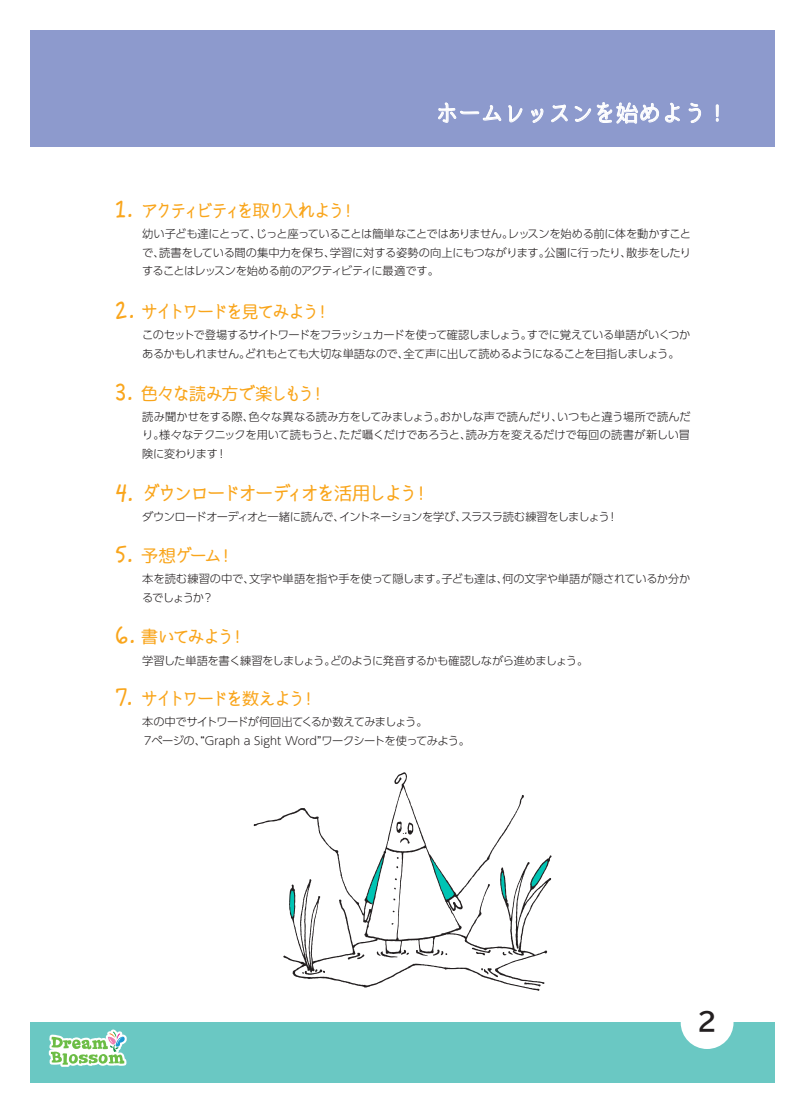
<style>
.page{position:relative;width:805px;height:1113px;background:#fff}
.page>*{position:absolute;margin:0;border:0;box-sizing:border-box;transform-origin:0 0}
.t1{font:25px "BIZ UDP Gothic Bold";color:#231f20}
.t2{font:22.5px "irohamaru mikami Regular";color:#fff}
.t3{font:18.75px "irohamaru mikami Regular";letter-spacing:-.125em;color:#f9a51b}
.t4{font:17.5px "irohamaru mikami Regular";letter-spacing:-.2em;color:#f9a51b}
.t5{font:17.5px "irohamaru mikami Regular";letter-spacing:-.14em;color:#f9a51b}
.t6{font:17.5px "irohamaru mikami Regular";letter-spacing:-.16em;color:#f9a51b}
.t7{font:17.5px "irohamaru mikami Regular";letter-spacing:-.09em;color:#f9a51b}
.t8{font:17.5px "irohamaru mikami Regular";letter-spacing:-.165em;color:#f9a51b}
.t9{font:300 11.25px/18.8px "UD Shin Go Pr 6 N";letter-spacing:-.035em;color:#231f20;text-align:justify}
.t10{font:300 11.25px/18.8px "UD Shin Go Pr 6 N";letter-spacing:-.015em;color:#231f20}
.t11{font:300 11.25px "UD Shin Go Pr 6 N";letter-spacing:-.065em;color:#231f20}
.s1{font-family:"Bob Books 2014";font-size:25px}
</style>
<div class="page">
<div style="left:30px;top:1022px;width:744px;height:60px;background:#6ac8c3"></div>
<div style="left:680px;top:996px;width:53px;height:53px;background:#fff;border-radius:50%"></div>
<div style="left:30px;top:30px;width:744px;height:117px;background:#8d9acd"></div>
<svg style="left:438px;top:102px;width:63px;height:21px"></svg>
<svg style="left:508px;top:105px;width:14px;height:17px"></svg>
<svg style="left:531px;top:109px;width:12px;height:14px"></svg>
<svg style="left:551px;top:105px;width:16px;height:17px"></svg>
<svg style="left:574px;top:106px;width:17px;height:16px"></svg>
<svg style="left:597px;top:102px;width:82px;height:22px"></svg>
<svg style="left:688px;top:103px;width:13px;height:20px"></svg>
<svg style="left:715px;top:104px;width:3px;height:18px"></svg>
<svg style="left:253px;top:772px;width:298px;height:218px"></svg>
<svg style="left:49px;top:1029px;width:78px;height:38px"></svg>
<h3 class="t4" style="left:115px;top:198px;width:243px"><span class="s1">1.</span> アクティビティを取り入れよう！</h3>
<h2 class="t2" style="left:435px;top:97px;width:294px">ホームレッスンを始めよう！</h2>
<p class="t9" style="left:142px;top:224px;width:550px">幼い子ども達にとって、じっと座っていることは簡単なことではありません。レッスンを始める前に体を動かすことで、読書をしている間の集中力を保ち、学習に対する姿勢の向上にもつながります。公園に行ったり、散歩をしたりすることはレッスンを始める前のアクティビティに最適です。</p>
<h3 class="t6" style="left:115px;top:299px;width:218px"><span class="s1">2.</span> サイトワードを見てみよう！</h3>
<p class="t9" style="left:142px;top:325px;width:549px">このセットで登場するサイトワードをフラッシュカードを使って確認しましょう。すでに覚えている単語がいくつかあるかもしれません。どれもとても大切な単語なので、全て声に出して読めるようになることを目指しましょう。</p>
<h3 class="t7" style="left:115px;top:381px;width:213px"><span class="s1">3.</span> 色々な読み方で楽しもう！</h3>
<p class="t9" style="left:142px;top:407px;width:550px">読み聞かせをする際、色々な異なる読み方をしてみましょう。おかしな声で読んだり、いつもと違う場所で読んだり。様々なテクニックを用いて読もうと、ただ囁くだけであろうと、読み方を変えるだけで毎回の読書が新しい冒険に変わります！</p>
<h3 class="t3" style="left:115px;top:480px;width:317px"><span class="s1">4.</span> ダウンロードオーディオを活用しよう！</h3>
<p class="t11" style="left:142px;top:508px;width:477px">ダウンロードオーディオと一緒に読んで、イントネーションを学び、スラスラ読む練習をしましょう！</p>
<h3 class="t5" style="left:115px;top:543px;width:121px"><span class="s1">5.</span> 予想ゲーム！</h3>
<p class="t10" style="left:142px;top:569px;width:549px">本を読む練習の中で、文字や単語を指や手を使って隠します。子ども達は、何の文字や単語が隠されているか分かるでしょうか？</p>
<h3 class="t5" style="left:115px;top:624px;width:133px"><span class="s1">6.</span> 書いてみよう！</h3>
<p class="t9" style="left:142px;top:650px;width:447px">学習した単語を書く練習をしましょう。どのように発音するかも確認しながら進めましょう。</p>
<h3 class="t8" style="left:115px;top:686px;width:204px"><span class="s1">7.</span> サイトワードを数えよう！</h3>
<p class="t9" style="left:142px;top:712px;width:329px">本の中でサイトワードが何回出てくるか数えてみましょう。<br>７ページの、“Graph a Sight Word”ワークシートを使ってみよう。</p>
<h1 class="t1" style="left:697px;top:1009px;width:20px">2</h1>
</div>
